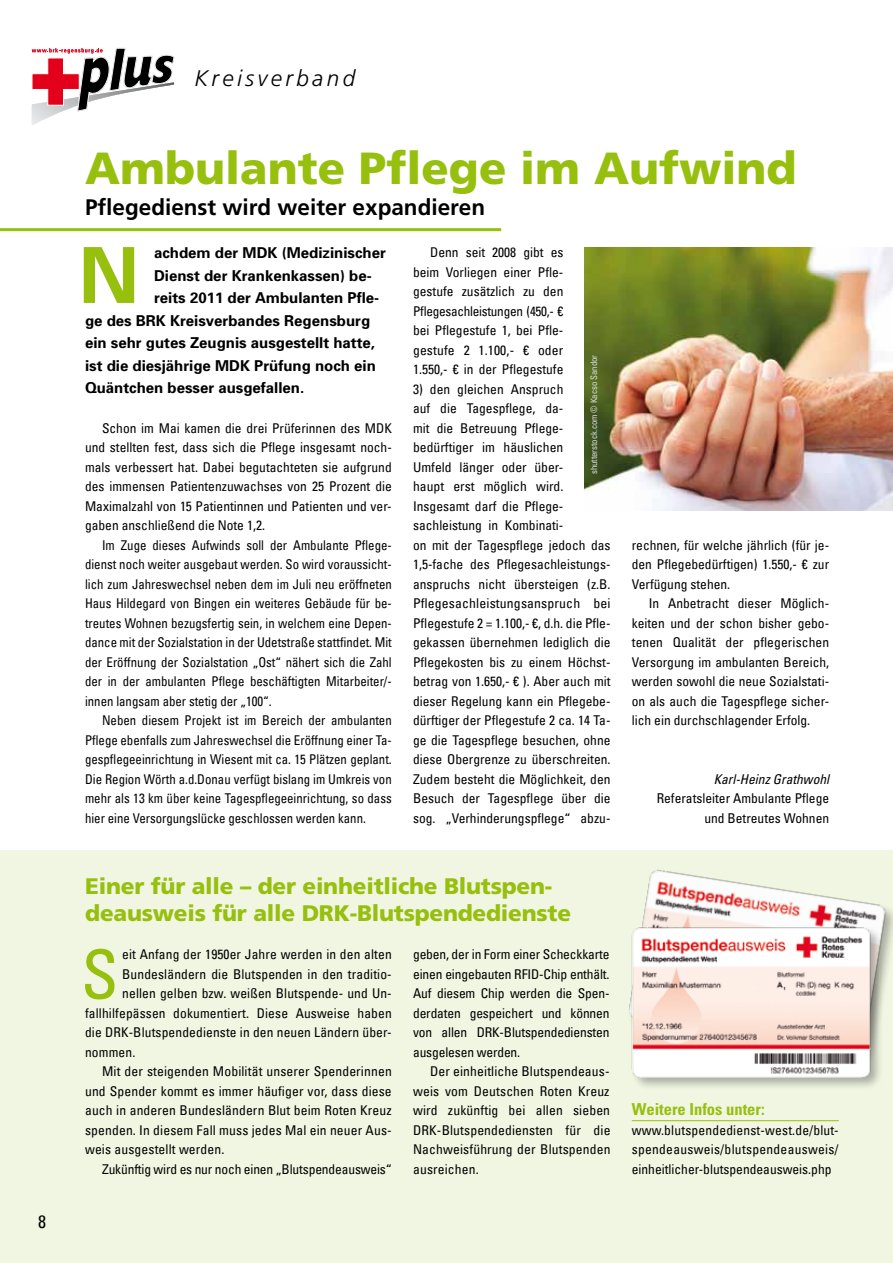
<style>
.page{position:relative;width:893px;height:1263px;background:#fff}
.page>*{position:absolute;margin:0;border:0;box-sizing:border-box;transform-origin:0 0}
.t1{font:700 77.4px "Univers";color:#97bf0d}
.t2{font:condensed 67.5px "Univers LT";color:#97bf0d}
.t3{font:900 45px "Frutiger";color:#97bf0d}
.t4{font:900 22.5px/27px "Frutiger";letter-spacing:-.01em;color:#97bf0d}
.t5{font:700 22.5px "Frutiger";color:#000}
.t6{font:italic 300 22.5px "Frutiger";letter-spacing:.15em;color:#000}
.t7{font:condensed 18px "Univers LT";color:#000}
.t8{font:700 condensed 16.5px "Univers";color:#97bf0d}
.t9{font:700 15px "Univers";color:#000}
.t10{font:condensed 13.5px/19.5px "Univers LT";color:#000;text-align:justify}
.t11{font:condensed 13.5px/19.5px "Univers LT";color:#000;text-align:justify;scale:.95 1}
.t12{font:condensed 13.5px/19.5px "Univers";color:#000;text-align:right}
.t13{font:italic condensed 13.5px "Univers";color:#000}
.t14{font:condensed 9px "Univers S";color:#d9dadb}
</style>
<div class="page">
<div style="left:0;top:851px;width:893px;height:412px;background:#f1f6e3"></div>
<img style="left:643px;top:869px;width:250px;height:51px">
<img style="left:628px;top:920px;width:265px;height:167px">
<hr style="left:0;top:228px;width:501px;height:3px;background:#97bf0d">
<hr style="left:632px;top:1120px;width:207px;height:1px;background:#97bf0d">
<img style="left:585px;top:248px;width:308px;height:263px">
<svg style="left:32px;top:48px;width:143px;height:77px"></svg>
<h3 class="t7" style="left:38px;top:1210px;width:9px">8</h3>
<h3 class="t6" style="left:194px;top:66px;width:162px">Kreisverband</h3>
<h3 class="t3" style="left:85px;top:141px;width:713px">Ambulante Pflege im Aufwind</h3>
<h3 class="t5" style="left:85px;top:194px;width:402px">Pflegedienst wird weiter expandieren</h3>
<h1 class="t1" style="left:79px;top:226px;width:62px">N</h1>
<p class="t10" style="left:413px;top:243px;width:152px;text-indent:17px">Denn seit 2008 gibt es beim Vorliegen einer Pfle&shy;gestufe zusätzlich zu den Pflegesachleistungen (450,- € bei Pflegestufe 1, bei Pfle&shy;gestufe 2 1.100,- € oder 1.550,- € in der Pflegestufe</p>
<p class="t10" style="left:413px;top:379px;width:199px;text-align:left">3) den gleichen Anspruch<br>auf die Tagespflege, da-<br>mit die Betreuung Pflege&shy;bedürftiger im häuslichen<br>Umfeld länger oder über-<br>haupt erst möglich wird.<br>Insgesamt darf die Pflege&shy;sachleistung in Kombinati-<br>on mit der Tagespflege jedoch das<br>1,5-fache des Pflegesachleistungs&shy;anspruchs nicht übersteigen (z.B.<br>Pflegesachleistungsanspruch bei<br>Pflegestufe 2 = 1.100,- €, d.h. die Pfle&shy;gekassen übernehmen lediglich die<br>Pflegekosten bis zu einem Höchst&shy;betrag von 1.650,- € ). Aber auch mit dieser Regelung kann ein Pflegebe&shy;dürftiger der Pflegestufe 2 ca. 14 Ta&shy;ge die Tagespflege besuchen, ohne diese Obergrenze zu überschreiten.<br>Zudem besteht die Möglichkeit, den<br>Besuch der Tagespflege über die sog. „Verhinderungspflege“ abzu-</p>
<p class="t9" style="left:154px;top:243px;width:233px">achdem der MDK (Medizinischer</p>
<p class="t9" style="left:154px;top:266px;width:219px">Dienst der Krankenkassen) be-</p>
<p class="t9" style="left:154px;top:288px;width:227px">reits 2011 der Ambulanten Pfle-</p>
<p class="t9" style="left:85px;top:311px;width:287px">ge des BRK Kreisverbandes Regensburg</p>
<p class="t9" style="left:85px;top:333px;width:292px">ein sehr gutes Zeugnis ausgestellt hatte,</p>
<p class="t9" style="left:85px;top:356px;width:292px">ist die diesjährige MDK Prüfung noch ein</p>
<p class="t9" style="left:85px;top:378px;width:221px">Quäntchen besser ausgefallen.</p>
<p class="t14" style="left:589px;top:474px;width:121px;rotate:-90deg">shutterstock.com © Kacso Sandor</p>
<p class="t10" style="left:85px;top:418px;width:308px;text-indent:17px">Schon im Mai kamen die drei Prüferinnen des MDK und stellten fest, dass sich die Pflege insgesamt noch&shy;mals verbessert hat. Dabei begutachteten sie aufgrund des immensen Patientenzuwachses von 25 Prozent die Maximalzahl von 15 Patientinnen und Patienten und ver&shy;gaben anschließend die Note 1,2.</p>
<p class="t11" style="left:85px;top:535px;width:324px;text-indent:17px">Im Zuge dieses Aufwinds soll der Ambulante Pflege&shy;dienst noch weiter ausgebaut werden. So wird voraussicht&shy;lich zum Jahreswechsel neben dem im Juli neu eröffneten Haus Hildegard von Bingen ein weiteres Gebäude für be&shy;treutes Wohnen bezugsfertig sein, in welchem eine Depen&shy;dance mit der Sozialstation in der Udetstraße stattfindet. Mit der Eröffnung der Sozialstation „Ost“ nähert sich die Zahl der in der ambulanten Pflege beschäftigten Mitarbeiter/- innen langsam aber stetig der „100“.</p>
<p class="t11" style="left:85px;top:711px;width:324px;text-indent:17px">Neben diesem Projekt ist im Bereich der ambulanten Pflege ebenfalls zum Jahreswechsel die Eröffnung einer Ta&shy;gespflegeeinrichtung in Wiesent mit ca. 15 Plätzen geplant.<br>Die Region Wörth a.d.Donau verfügt bislang im Umkreis von mehr als 13 km über keine Tagespflegeeinrichtung, so dass hier eine Versorgungslücke geschlossen werden kann.</p>
<h3 class="t4" style="left:85px;top:872px;width:487px">Einer für alle – der einheitliche Blutspen&shy;deausweis für alle DRK-Blutspendedienste</h3>
<h2 class="t2" style="left:81px;top:932px;width:39px">S</h2>
<p class="t10" style="left:413px;top:945px;width:198px">geben, der in Form einer Scheckkarte einen eingebauten RFID-Chip enthält.<br>Auf diesem Chip werden die Spen&shy;derdaten gespeichert und können von allen DRK-Blutspendediensten ausgelesen werden.</p>
<p class="t10" style="left:413px;top:1062px;width:199px;text-indent:17px">Der einheitliche Blutspendeaus&shy;weis vom Deutschen Roten Kreuz wird zukünftig bei allen sieben DRK-Blutspendediensten für die Nachweisführung der Blutspenden ausreichen.</p>
<p class="t10" style="left:122px;top:945px;width:271px">eit Anfang der 1950er Jahre werden in den alten</p>
<p class="t10" style="left:122px;top:964px;width:271px">Bundesländern die Blutspenden in den traditio-</p>
<p class="t10" style="left:122px;top:984px;width:271px">nellen gelben bzw. weißen Blutspende- und Un-</p>
<p class="t10" style="left:85px;top:1003px;width:308px">fallhilfepässen dokumentiert. Diese Ausweise haben</p>
<p class="t10" style="left:85px;top:1023px;width:308px">die DRK-Blutspendedienste in den neuen Ländern über-</p>
<p class="t10" style="left:85px;top:1042px;width:52px">nommen.</p>
<p class="t10" style="left:102px;top:1062px;width:291px">Mit der steigenden Mobilität unserer Spenderinnen</p>
<p class="t10" style="left:85px;top:1081px;width:308px">und Spender kommt es immer häufiger vor, dass diese</p>
<p class="t10" style="left:85px;top:1101px;width:308px">auch in anderen Bundesländern Blut beim Roten Kreuz</p>
<p class="t10" style="left:85px;top:1120px;width:308px">spenden. In diesem Fall muss jedes Mal ein neuer Aus-</p>
<p class="t10" style="left:85px;top:1140px;width:141px">weis ausgestellt werden.</p>
<p class="t10" style="left:102px;top:1159px;width:291px">Zukünftig wird es nur noch einen „Blutspendeausweis“</p>
<p class="t10" style="left:632px;top:535px;width:199px">rechnen, für welche jährlich (für je&shy;den Pflegebedürftigen) 1.550,- € zur Verfügung stehen.</p>
<p class="t10" style="left:632px;top:594px;width:199px;text-indent:17px">In Anbetracht dieser Möglich&shy;keiten und der schon bisher gebo&shy;tenen Qualität der pflegerischen Versorgung im ambulanten Bereich, werden sowohl die neue Sozialstati&shy;on als auch die Tagespflege sicher&shy;lich ein durchschlagender Erfolg.</p>
<p class="t13" style="left:714px;top:770px;width:117px">Karl-Heinz Grathwohl</p>
<p class="t12" style="left:657px;top:788px;width:174px">Referatsleiter Ambulante Pflege und Betreutes Wohnen</p>
<p class="t8" style="left:632px;top:1099px;width:134px">Weitere Infos unter:</p>
<p class="t10" style="left:632px;top:1120px;width:208px">www.blutspendedienst-west.de/blut&shy;spendeausweis/blutspendeausweis/ einheitlicher-blutspendeausweis.php</p>
</div>
